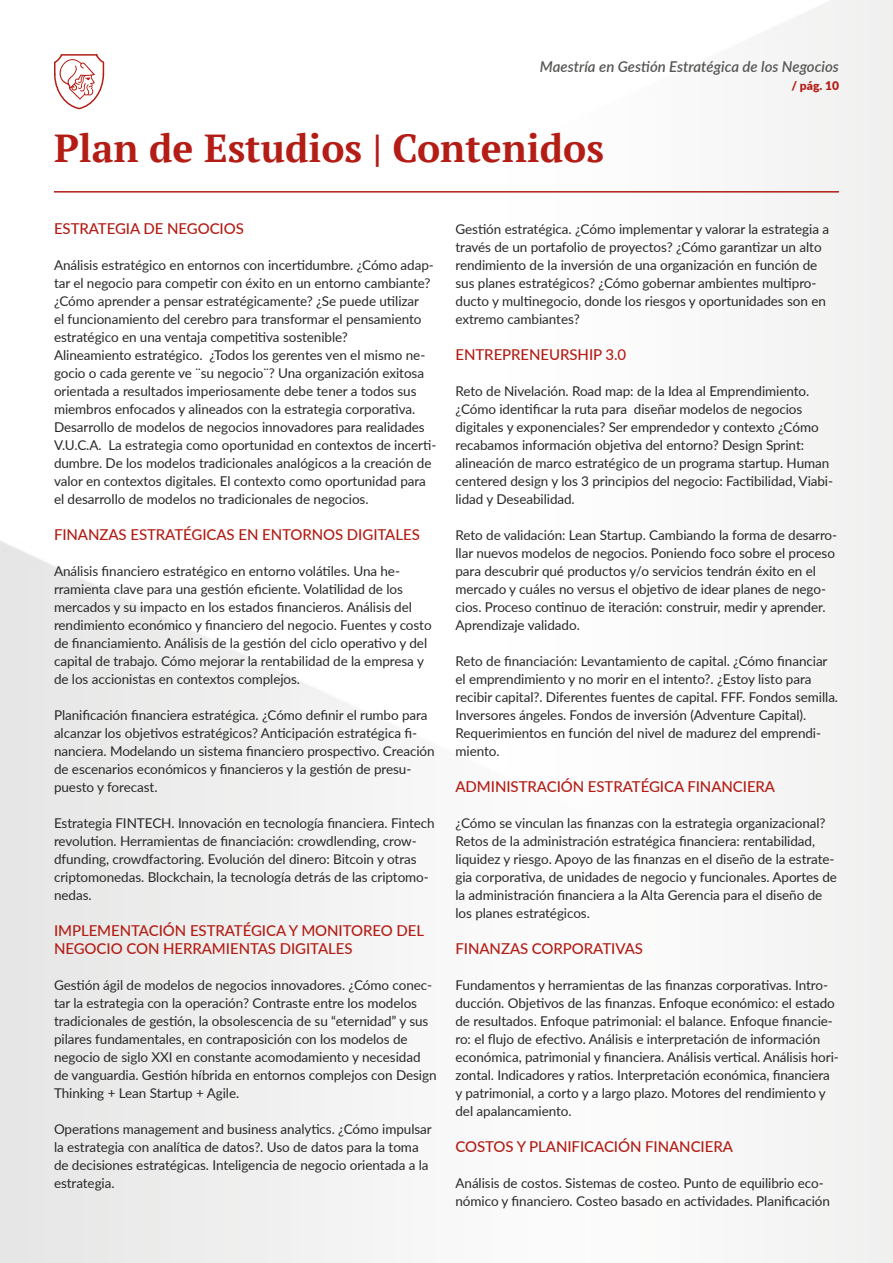
<style>
.page{position:relative;width:893px;height:1263px;background:#fff}
.page>*{position:absolute;margin:0;border:0;box-sizing:border-box;transform-origin:0 0}
.t1{font:700 39px "PT Serif";color:#b31d15}
.t2{font:500 15px/18px "Lato";letter-spacing:-.005em;color:#b31d15}
.t3{font:italic 600 15px "Lato";color:#575756}
.t4{font:13.5px/18px "Lato";letter-spacing:-.005em;color:#282828}
.t5{font:900 12px "Lato";color:#b31d15}
</style>
<div class="page">
<svg style="left:54px;top:54px;width:51px;height:56px"></svg>
<hr style="left:54px;top:191px;width:785px;height:2px;background:#b21c14">
<p class="t3" style="left:540px;top:56px;width:301px">Maestría en Gestión Estratégica de los Negocios</p>
<p class="t5" style="left:791px;top:77px;width:49px">/ pág. 10</p>
<h1 class="t1" style="left:54px;top:123px;width:552px">Plan de Estudios | Contenidos</h1>
<p class="t2" style="left:54px;top:219px;width:191px">ESTRATEGIA DE NEGOCIOS</p>
<p class="t4" style="left:54px;top:256px;width:384px">Análisis estratégico en entornos con incertidumbre. ¿Cómo adap&shy;tar el negocio para competir con éxito en un entorno cambiante? ¿Cómo aprender a pensar estratégicamente? ¿Se puede utilizar<br>el funcionamiento del cerebro para transformar el pensamiento estratégico en una ventaja competitiva sostenible?<br>Alineamiento estratégico. ¿Todos los gerentes ven el mismo ne&shy;gocio o cada gerente ve ¨su negocio¨? Una organización exitosa orientada a resultados imperiosamente debe tener a todos sus miembros enfocados y alineados con la estrategia corporativa.<br>Desarrollo de modelos de negocios innovadores para realidades V.U.C.A. La estrategia como oportunidad en contextos de incerti&shy;dumbre. De los modelos tradicionales analógicos a la creación de valor en contextos digitales. El contexto como oportunidad para el desarrollo de modelos no tradicionales de negocios.</p>
<p class="t2" style="left:54px;top:525px;width:367px">FINANZAS ESTRATÉGICAS EN ENTORNOS DIGITALES</p>
<p class="t4" style="left:54px;top:562px;width:379px">Análisis financiero estratégico en entorno volátiles. Una he&shy;rramienta clave para una gestión eficiente. Volatilidad de los mercados y su impacto en los estados financieros. Análisis del rendimiento económico y financiero del negocio. Fuentes y costo de financiamiento. Análisis de la gestión del ciclo operativo y del capital de trabajo. Cómo mejorar la rentabilidad de la empresa y de los accionistas en contextos complejos.</p>
<p class="t4" style="left:54px;top:706px;width:382px">Planificación financiera estratégica. ¿Cómo definir el rumbo para alcanzar los objetivos estratégicos? Anticipación estratégica fi&shy;nanciera. Modelando un sistema financiero prospectivo. Creación de escenarios económicos y financieros y la gestión de presu&shy;puesto y forecast.</p>
<p class="t4" style="left:54px;top:813px;width:382px">Estrategia FINTECH. Innovación en tecnología financiera. Fintech revolution. Herramientas de financiación: crowdlending, crow&shy;dfunding, crowdfactoring. Evolución del dinero: Bitcoin y otras criptomonedas. Blockchain, la tecnología detrás de las criptomo&shy;nedas.</p>
<p class="t2" style="left:54px;top:921px;width:372px">IMPLEMENTACIÓN ESTRATÉGICA Y MONITOREO DEL<br>NEGOCIO CON HERRAMIENTAS DIGITALES</p>
<p class="t4" style="left:54px;top:976px;width:384px">Gestión ágil de modelos de negocios innovadores. ¿Cómo conec&shy;tar la estrategia con la operación? Contraste entre los modelos tradicionales de gestión, la obsolescencia de su “eternidad” y sus pilares fundamentales, en contraposición con los modelos de negocio de siglo XXI en constante acomodamiento y necesidad de vanguardia. Gestión híbrida en entornos complejos con Design Thinking + Lean Startup + Agile.</p>
<p class="t4" style="left:54px;top:1120px;width:379px">Operations management and business analytics. ¿Cómo impulsar la estrategia con analítica de datos?. Uso de datos para la toma de decisiones estratégicas. Inteligencia de negocio orientada a la estrategia.</p>
<p class="t4" style="left:455px;top:219px;width:375px">Gestión estratégica. ¿Cómo implementar y valorar la estrategia a través de un portafolio de proyectos? ¿Cómo garantizar un alto rendimiento de la inversión de una organización en función de sus planes estratégicos? ¿Cómo gobernar ambientes multipro&shy;ducto y multinegocio, donde los riesgos y oportunidades son en extremo cambiantes?</p>
<p class="t2" style="left:455px;top:345px;width:172px">ENTREPRENEURSHIP 3.0</p>
<p class="t4" style="left:455px;top:382px;width:379px">Reto de Nivelación. Road map: de la Idea al Emprendimiento. ¿Cómo identificar la ruta para diseñar modelos de negocios digitales y exponenciales? Ser emprendedor y contexto ¿Cómo recabamos información objetiva del entorno? Design Sprint: alineación de marco estratégico de un programa startup. Human centered design y los 3 principios del negocio: Factibilidad, Viabi&shy;lidad y Deseabilidad.</p>
<p class="t4" style="left:455px;top:526px;width:383px">Reto de validación: Lean Startup. Cambiando la forma de desarro&shy;llar nuevos modelos de negocios. Poniendo foco sobre el proceso para descubrir qué productos y/o servicios tendrán éxito en el mercado y cuáles no versus el objetivo de idear planes de nego&shy;cios. Proceso continuo de iteración: construir, medir y aprender.<br>Aprendizaje validado.</p>
<p class="t4" style="left:455px;top:651px;width:384px">Reto de financiación: Levantamiento de capital. ¿Cómo financiar el emprendimiento y no morir en el intento?. ¿Estoy listo para recibir capital?. Diferentes fuentes de capital. FFF. Fondos semilla.<br>Inversores ángeles. Fondos de inversión (Adventure Capital).<br>Requerimientos en función del nivel de madurez del emprendi&shy;miento.</p>
<p class="t2" style="left:455px;top:777px;width:321px">ADMINISTRACIÓN ESTRATÉGICA FINANCIERA</p>
<p class="t4" style="left:455px;top:814px;width:383px">¿Cómo se vinculan las finanzas con la estrategia organizacional?<br>Retos de la administración estratégica financiera: rentabilidad, liquidez y riesgo. Apoyo de las finanzas en el diseño de la estrate&shy;gia corporativa, de unidades de negocio y funcionales. Aportes de la administración financiera a la Alta Gerencia para el diseño de los planes estratégicos.</p>
<p class="t2" style="left:455px;top:939px;width:189px">FINANZAS CORPORATIVAS</p>
<p class="t4" style="left:455px;top:976px;width:385px">Fundamentos y herramientas de las finanzas corporativas. Intro&shy;ducción. Objetivos de las finanzas. Enfoque económico: el estado de resultados. Enfoque patrimonial: el balance. Enfoque financie&shy;ro: el flujo de efectivo. Análisis e interpretación de información económica, patrimonial y financiera. Análisis vertical. Análisis hori&shy;zontal. Indicadores y ratios. Interpretación económica, financiera y patrimonial, a corto y a largo plazo. Motores del rendimiento y del apalancamiento.</p>
<p class="t2" style="left:455px;top:1137px;width:279px">COSTOS Y PLANIFICACIÓN FINANCIERA</p>
<p class="t4" style="left:455px;top:1174px;width:376px">Análisis de costos. Sistemas de costeo. Punto de equilibrio eco&shy;nómico y financiero. Costeo basado en actividades. Planificación</p>
</div>
